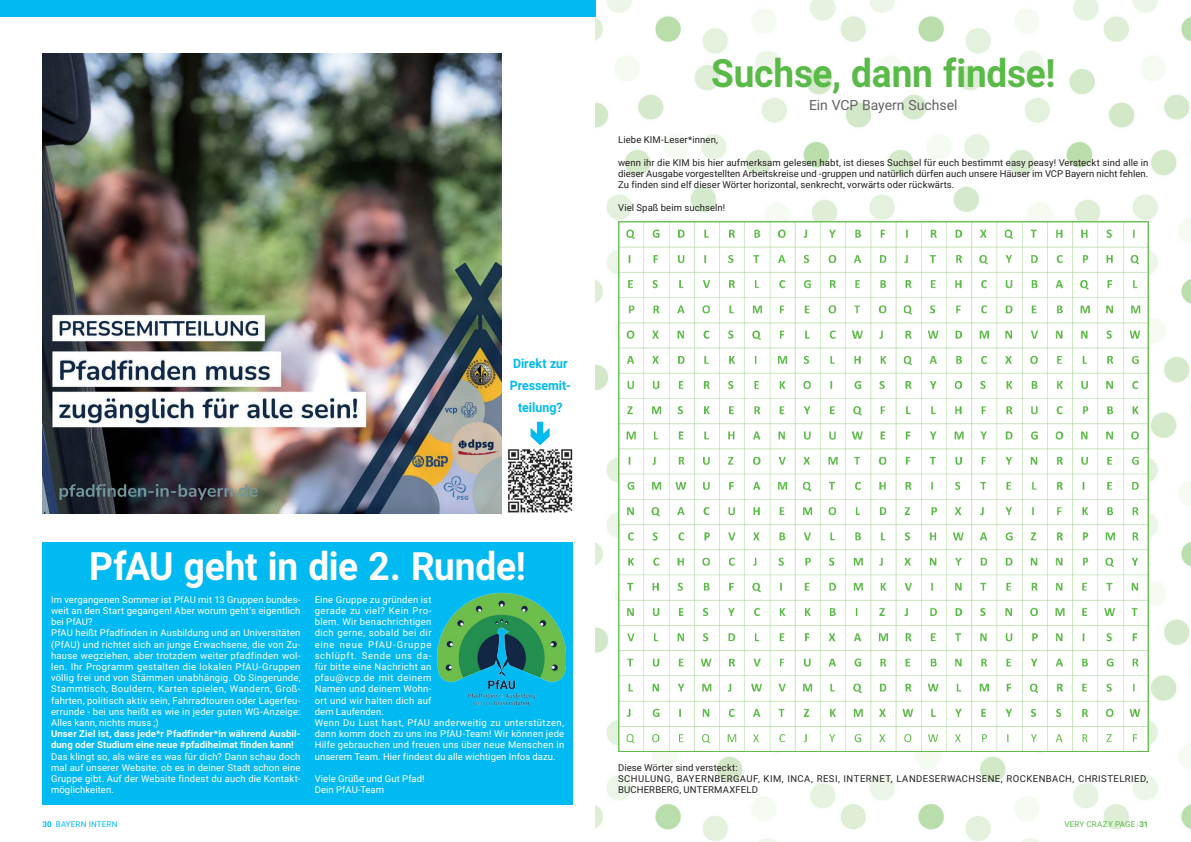
<style>
.page{position:relative;width:1191px;height:842px;background:#fff}
.page>*{position:absolute;margin:0;border:0;box-sizing:border-box;transform-origin:0 0}
.t1{font:700 39px "Roboto";letter-spacing:-.005em;color:#fff;scale:.95 1}
.t2{font:700 39px "Roboto";letter-spacing:-.005em;color:#59ba47;scale:.95 1}
.t3{font:14px "Roboto";color:#636366}
.t4{font:700 13px/22.4px "Roboto";letter-spacing:-.005em;color:#00baf1;text-align:center;scale:.95 1}
.t5{font:9.5px/11.2px "Roboto";letter-spacing:.02em;color:#fff}
.t6{font:9.5px/11.2px "Roboto";letter-spacing:.01em;color:#231f20}
.t7{font:700 9.5px/11.2px "Roboto";letter-spacing:.015em;color:#fff}
.t8{font:8px "Roboto";color:#59ba47}
.t9{font:8px "Roboto";color:#00baf1}
.s1{font-weight:700}
</style>
<div class="page">
<img style="left:595px;top:0;width:596px;height:842px">
<img style="left:618px;top:222px;width:530px;height:530px">
<div style="left:43px;top:542px;width:530px;height:262px;background:#00baf1"></div>
<img style="left:437px;top:592px;width:129px;height:114px">
<img style="left:43px;top:54px;width:459px;height:459px">
<svg style="left:530px;top:422px;width:19px;height:23px"></svg>
<img style="left:508px;top:449px;width:65px;height:64px">
<div style="left:0;top:0;width:595px;height:17px;background:#00baf1"></div>
<h1 class="t2" style="left:711px;top:46px;width:364px">Suchse, dann findse!</h1>
<h2 class="t3" style="left:809px;top:95px;width:33px">Ein VCP</h2>
<h2 class="t3" style="left:862px;top:95px;width:97px">Bayern Suchsel</h2>
<p class="t6" style="left:618px;top:134px;width:101px">Liebe KIM-Leser*innen,</p>
<p class="t6" style="left:618px;top:157px;width:532px">wenn ihr die KIM bis hier aufmerksam gelesen habt, ist dieses Suchsel für euch bestimmt easy peasy! Versteckt sind alle in dieser Ausgabe vorgestellten Arbeitskreise und -gruppen und natürlich dürfen auch unsere Häuser im VCP</p>
<p class="t6" style="left:1065px;top:168px;width:85px">Bayern nicht fehlen.</p>
<p class="t6" style="left:618px;top:179px;width:338px">Zu finden sind elf dieser Wörter horizontal, senkrecht, vorwärts oder rückwärts.</p>
<p class="t6" style="left:618px;top:201px;width:109px">Viel Spaß beim suchseln!</p>
<h3 class="t4" style="left:510px;top:351px;width:66px">Direkt zur<br>Pressemit&shy;teilung?</h3>
<h1 class="t1" style="left:89px;top:539px;width:461px">PfAU geht in die 2. Runde!</h1>
<p class="t5" style="left:51px;top:593px;width:251px">Im vergangenen Sommer ist PfAU mit 13 Gruppen bundes&shy;weit an den Start gegangen! Aber worum geht’s eigentlich bei PfAU?<br>PfAU heißt Pfadfinden in Ausbildung und an Universitäten (PfAU) und richtet sich an junge Erwachsene, die von Zu&shy;hause wegziehen, aber trotzdem weiter pfadfinden wol&shy;len. Ihr Programm gestalten die lokalen PfAU-Gruppen völlig frei und von Stämmen unabhängig. Ob Singerunde, Stammtisch, Bouldern, Karten spielen, Wandern, Groß&shy;fahrten, politisch aktiv sein, Fahrradtouren oder Lagerfeu&shy;errunde - bei uns heißt es wie in jeder guten WG-Anzeige:<br>Alles kann, nichts muss ;)</p>
<p class="t7" style="left:51px;top:728px;width:251px">Unser Ziel ist, dass jede*r Pfadfinder*in während Ausbil&shy;dung oder Studium eine neue #pfadiheimat finden kann!</p>
<p class="t5" style="left:51px;top:750px;width:251px;text-align:justify">Das klingt so, als wäre es was für dich? Dann schau doch mal auf unserer Website, ob es in deiner Stadt schon eine Gruppe gibt. Auf der Website findest du auch die Kontakt&shy;möglichkeiten.</p>
<p class="t5" style="left:315px;top:593px;width:251px">Eine Gruppe zu gründen ist<br>gerade zu viel? Kein Pro-<br>blem. Wir benachrichtigen<br>dich gerne, sobald bei dir<br>eine neue PfAU-Gruppe<br>schlüpft. Sende uns da-<br>für bitte eine Nachricht an<br>pfau@vcp.de mit deinem<br>Namen und deinem Wohn-<br>ort und wir halten dich auf<br>dem Laufenden.<br>Wenn Du Lust hast, PfAU anderweitig zu unterstützen, dann komm doch zu uns ins PfAU-Team! Wir können jede<br>Hilfe gebrauchen und freuen uns über neue Menschen in unserem Team. Hier findest du alle wichtigen Infos dazu.</p>
<p class="t5" style="left:315px;top:773px;width:111px">Viele Grüße und Gut Pfad!<br>Dein PfAU -Team</p>
<p class="t6" style="left:618px;top:761px;width:121px">Diese Wörter sind versteckt:<br>SCHULUNG</p>
<p class="t6" style="left:671px;top:773px;width:26px">, BAYERNBERG</p>
<p class="t6" style="left:740px;top:773px;width:84px">AUF, KIM, INCA, RES</p>
<p class="t6" style="left:835px;top:773px;width:19px">I, INTERNET</p>
<p class="t6" style="left:891px;top:773px;width:26px">, LANDESERW</p>
<p class="t6" style="left:955px;top:773px;width:28px">ACHSENE</p>
<p class="t6" style="left:1001px;top:773px;width:13px">, ROC</p>
<p class="t6" style="left:1026px;top:773px;width:14px">KENB</p>
<p class="t6" style="left:1052px;top:773px;width:56px">ACH, CHRISTE</p>
<p class="t6" style="left:1119px;top:773px;width:31px">LRIED,</p>
<p class="t6" style="left:618px;top:784px;width:7px">BUC</p>
<p class="t6" style="left:637px;top:784px;width:14px">HERBERG</p>
<p class="t6" style="left:679px;top:784px;width:12px">, UNTERM</p>
<p class="t6" style="left:722px;top:784px;width:35px">AXFELD</p>
<p class="t9" style="left:43px;top:818px;width:30px"><span class="s1">30</span> BAYERN</p>
<p class="t9" style="left:89px;top:818px;width:9px">INTERN</p>
<p class="t8" style="left:1064px;top:818px;width:6px">VERY</p>
<p class="t8" style="left:1086px;top:818px;width:63px">CRAZY PAGE <span class="s1">31</span></p>
</div>
